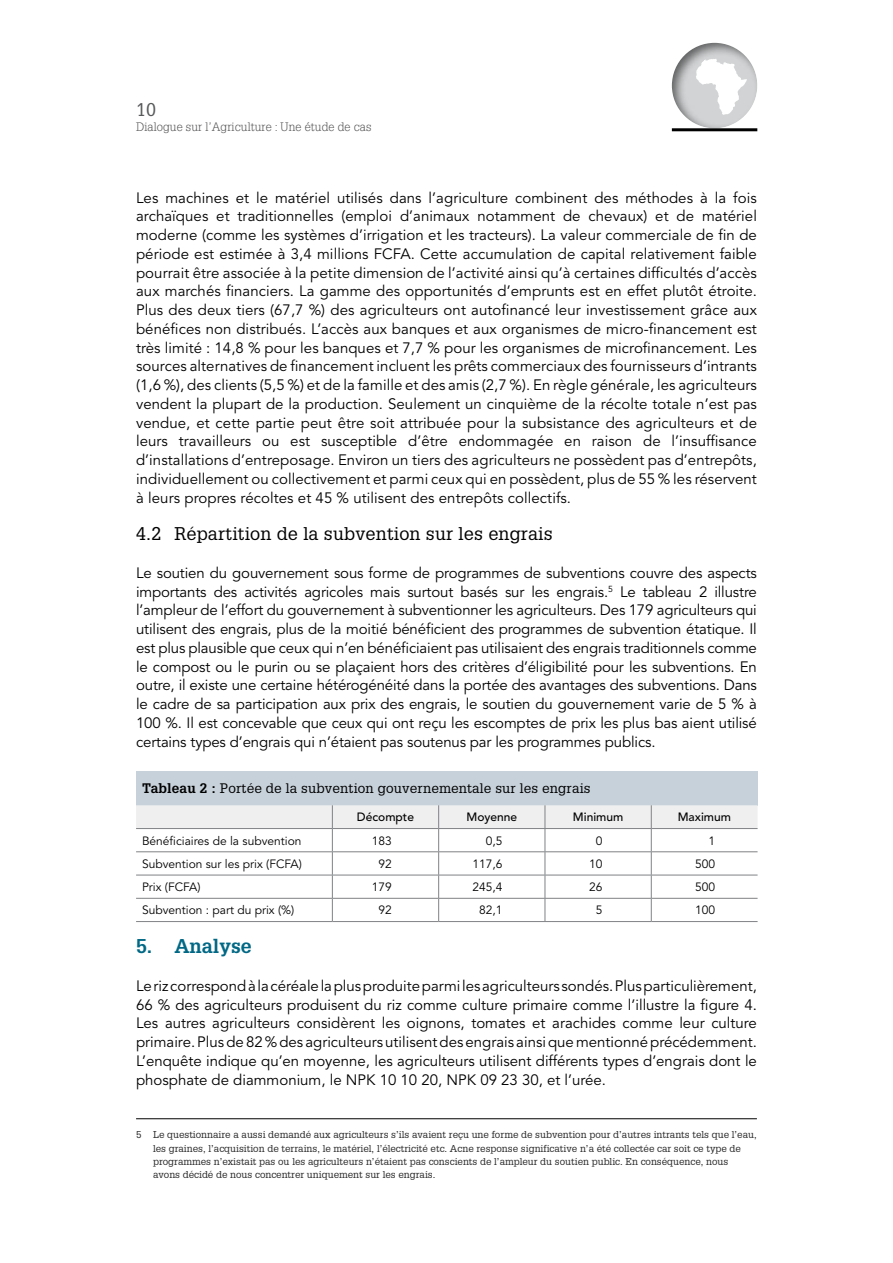
<style>
.page{position:relative;width:893px;height:1263px;background:#fff}
.page>*{position:absolute;margin:0;border:0;box-sizing:border-box;transform-origin:0 0}
.t1{font:700 19.5px "Glypha LT Std";color:#006885}
.t2{font:18px "Glypha LT Std";letter-spacing:.01em;color:#000}
.t3{font:18px "Glypha LT Std";color:#58595b}
.t4{font:15px/18.8px "Avenir LT Std";color:#000;text-align:justify}
.t5{font:13.5px "Glypha LT Std";letter-spacing:.01em;color:#000}
.t6{font:12px "Avenir LT Std";color:#000}
.t7{font:300 12px "Glypha LT Std";letter-spacing:.01em;color:#4d4d4f}
.t8{font:500 12px "Avenir LT Std";color:#000}
.t9{font:9.75px/13.2px "Glypha LT Std";color:#292829}
.s1{font-weight:700}
</style>
<div class="page">
<div style="left:672px;top:42px;width:88px;height:88px;background:#000;opacity:.55"></div>
<svg style="left:696px;top:59px;width:51px;height:56px"></svg>
<hr style="left:672px;top:128px;width:85px;height:3px;background:#000">
<div style="left:136px;top:771px;width:622px;height:34px;background:#c7d1da"></div>
<svg style="left:136px;top:805px;width:622px;height:116px"></svg>
<hr style="left:136px;top:921px;width:196px;height:1px;background:#808285">
<hr style="left:332px;top:921px;width:107px;height:1px;background:#808285">
<hr style="left:439px;top:921px;width:106px;height:1px;background:#808285">
<hr style="left:545px;top:921px;width:106px;height:1px;background:#808285">
<hr style="left:651px;top:921px;width:107px;height:1px;background:#808285">
<hr style="left:136px;top:1118px;width:621px;height:1px;background:#000">
<p class="t3" style="left:136px;top:99px;width:22px">10</p>
<p class="t7" style="left:136px;top:120px;width:237px">Dialogue sur l’Agriculture : Une étude de cas</p>
<p class="t4" style="left:136px;top:189px;width:622px">Les machines et le matériel utilisés dans l’agriculture combinent des méthodes à la fois archaïques et traditionnelles (emploi d’animaux notamment de chevaux) et de matériel moderne (comme les systèmes d’irrigation et les tracteurs). La valeur commerciale de fin de période est estimée à 3,4 millions FCFA. Cette accumulation de capital relativement faible pourrait être associée à la petite dimension de l’activité ainsi qu’à certaines difficultés d’accès aux marchés financiers. La gamme des opportunités d’emprunts est en effet plutôt étroite.<br>Plus des deux tiers (67,7 %) des agriculteurs ont autofinancé leur investissement grâce aux bénéfices non distribués. L’accès aux banques et aux organismes de micro-financement est très limité : 14,8 % pour les banques et 7,7 % pour les organismes de microfinancement. Les sources alternatives de financement incluent les prêts commerciaux des fournisseurs d’intrants (1,6 %), des clients (5,5 %) et de la famille et des amis (2,7 %). En règle générale, les agriculteurs vendent la plupart de la production. Seulement un cinquième de la récolte totale n’est pas vendue, et cette partie peut être soit attribuée pour la subsistance des agriculteurs et de leurs travailleurs ou est susceptible d’être endommagée en raison de l’insuffisance d’installations d’entreposage. Environ un tiers des agriculteurs ne possèdent pas d’entrepôts, individuellement ou collectivement et parmi ceux qui en possèdent, plus de 55 % les réservent à leurs propres récoltes et 45 % utilisent des entrepôts collectifs.</p>
<p class="t2" style="left:136px;top:523px;width:418px">4.2 Répartition de la subvention sur les engrais</p>
<p class="t4" style="left:136px;top:564px;width:622px">Le soutien du gouvernement sous forme de programmes de subventions couvre des aspects importants des activités agricoles mais surtout basés sur les engrais.<sup>5</sup> Le tableau 2 illustre l’ampleur de l’effort du gouvernement à subventionner les agriculteurs. Des 179 agriculteurs qui utilisent des engrais, plus de la moitié bénéficient des programmes de subvention étatique. Il est plus plausible que ceux qui n’en bénéficiaient pas utilisaient des engrais traditionnels comme le compost ou le purin ou se plaçaient hors des critères d’éligibilité pour les subventions. En outre, il existe une certaine hétérogénéité dans la portée des avantages des subventions. Dans le cadre de sa participation aux prix des engrais, le soutien du gouvernement varie de 5 % à 100 %. Il est concevable que ceux qui ont reçu les escomptes de prix les plus bas aient utilisé certains types d’engrais qui n’étaient pas soutenus par les programmes publics.</p>
<p class="t5" style="left:142px;top:780px;width:450px"><span class="s1">Tableau 2 :</span> Portée de la subvention gouvernementale sur les engrais</p>
<p class="t8" style="left:357px;top:810px;width:59px">Décompte</p>
<p class="t8" style="left:466px;top:810px;width:52px">Moyenne</p>
<p class="t8" style="left:573px;top:810px;width:52px">Minimum</p>
<p class="t8" style="left:678px;top:810px;width:55px">Maximum</p>
<p class="t6" style="left:142px;top:834px;width:161px">Bénéficiaires de la subvention</p>
<p class="t6" style="left:372px;top:834px;width:22px">183</p>
<p class="t6" style="left:486px;top:834px;width:18px">0,5</p>
<p class="t6" style="left:596px;top:834px;width:8px">0</p>
<p class="t6" style="left:708px;top:834px;width:8px">1</p>
<p class="t6" style="left:142px;top:857px;width:161px">Subvention sur les prix (FCFA)</p>
<p class="t6" style="left:379px;top:857px;width:15px">92</p>
<p class="t6" style="left:472px;top:857px;width:32px">117,6</p>
<p class="t6" style="left:589px;top:857px;width:15px">10</p>
<p class="t6" style="left:695px;top:857px;width:22px">500</p>
<p class="t6" style="left:142px;top:880px;width:60px">Prix (FCFA)</p>
<p class="t6" style="left:372px;top:880px;width:22px">179</p>
<p class="t6" style="left:472px;top:880px;width:32px">245,4</p>
<p class="t6" style="left:589px;top:880px;width:15px">26</p>
<p class="t6" style="left:695px;top:880px;width:22px">500</p>
<p class="t6" style="left:142px;top:903px;width:154px">Subvention : part du prix (%)</p>
<p class="t6" style="left:378px;top:903px;width:15px">92</p>
<p class="t6" style="left:479px;top:903px;width:25px">82,1</p>
<p class="t6" style="left:596px;top:903px;width:8px">5</p>
<p class="t6" style="left:695px;top:903px;width:22px">100</p>
<h1 class="t1" style="left:136px;top:934px;width:117px">5. Analyse</h1>
<p class="t4" style="left:136px;top:977px;width:622px">Le riz correspond à la céréale la plus produite parmi les agriculteurs sondés. Plus particulièrement, 66 % des agriculteurs produisent du riz comme culture primaire comme l’illustre la figure 4.<br>Les autres agriculteurs considèrent les oignons, tomates et arachides comme leur culture primaire. Plus de 82 % des agriculteurs utilisent des engrais ainsi que mentionné précédemment.<br>L’enquête indique qu’en moyenne, les agriculteurs utilisent différents types d’engrais dont le phosphate de diammonium, le NPK 10 10 20, NPK 09 23 30, et l’urée.</p>
<p class="t9" style="left:153px;top:1128px;width:605px;text-indent:-17px">5 Le questionnaire a aussi demandé aux agriculteurs s’ils avaient reçu une forme de subvention pour d’autres intrants tels que l’eau, les graines, l’acquisition de terrains, le matériel, l’électricité etc. Acne response significative n’a été collectée car soit ce type de programmes n’existait pas ou les agriculteurs n’étaient pas conscients de l’ampleur du soutien public. En conséquence, nous avons décidé de nous concentrer uniquement sur les engrais.</p>
</div>
